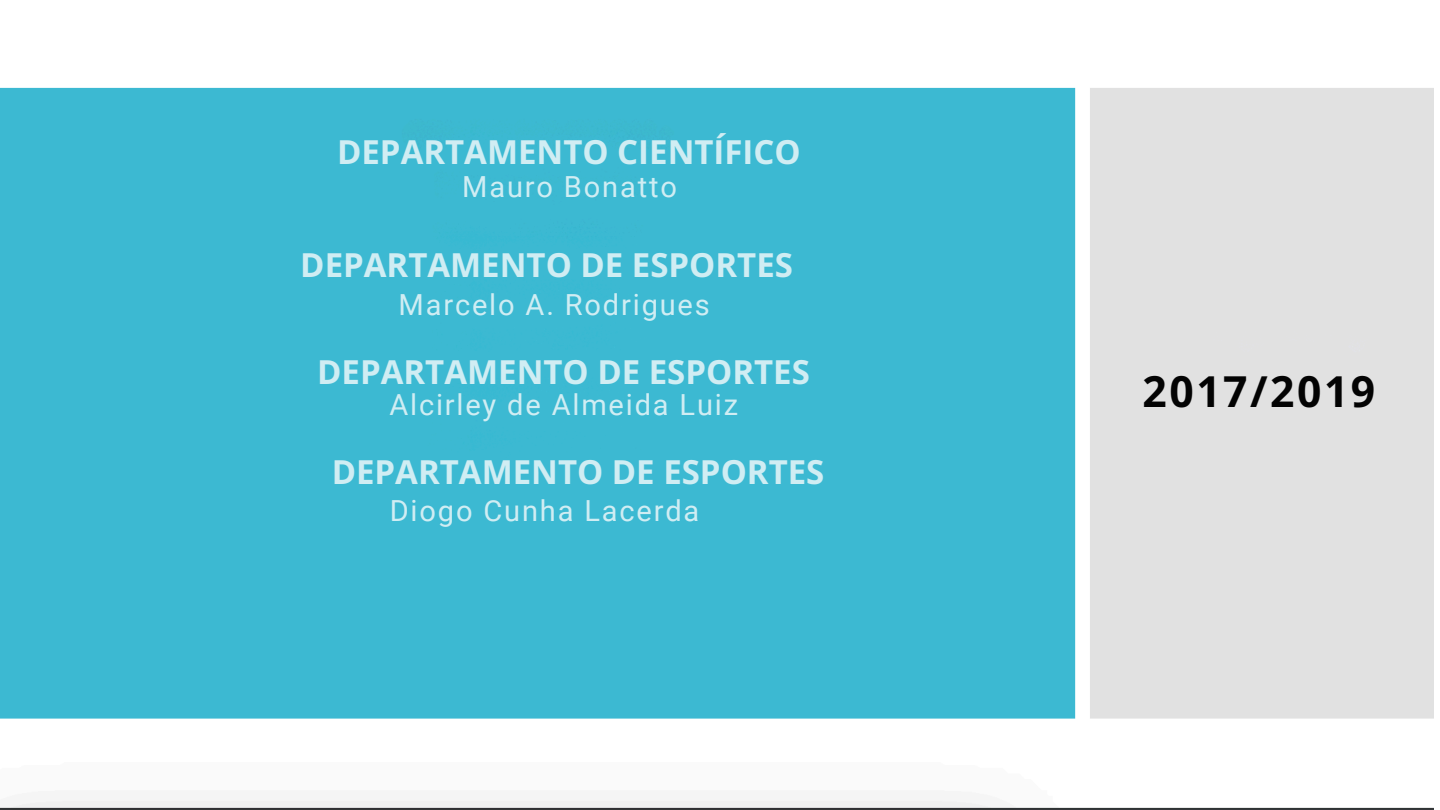
<style>
.page{position:relative;width:1440px;height:810px;background:#fff}
.page>*{position:absolute;margin:0;border:0;box-sizing:border-box;transform-origin:0 0}
.t1{font:700 42.7px "Open Sans";letter-spacing:.06em;color:#030303}
.t2{font:700 33px "Open Sans";color:#d0edf3}
.t3{font:29px "Roboto";letter-spacing:.065em;color:#d0edf3}
</style>
<div class="page">
<img style="left:0;top:87px;width:1433px;height:723px">
<h2 class="t2" style="left:337px;top:129px;width:465px">DEPARTAMENTO CIENTÍFICO</h2>
<h2 class="t3" style="left:462px;top:171px;width:216px">Mauro Bonatto</h2>
<h2 class="t2" style="left:300px;top:242px;width:494px">DEPARTAMENTO DE ESPORTES</h2>
<p class="t3" style="left:399px;top:288px;width:313px">Marcelo A. Rodrigues</p>
<p class="t2" style="left:317px;top:348px;width:494px">DEPARTAMENTO DE ESPORTES</p>
<p class="t3" style="left:389px;top:388px;width:350px">Alcirley de Almeida Luiz</p>
<h1 class="t2" style="left:332px;top:448px;width:494px">DEPARTAMENTO DE ESPORTES</h1>
<h2 class="t3" style="left:390px;top:494px;width:311px">Diogo Cunha Lacerda</h2>
<p class="t1" style="left:1143px;top:361px;width:234px">2017/2019</p>
</div>
